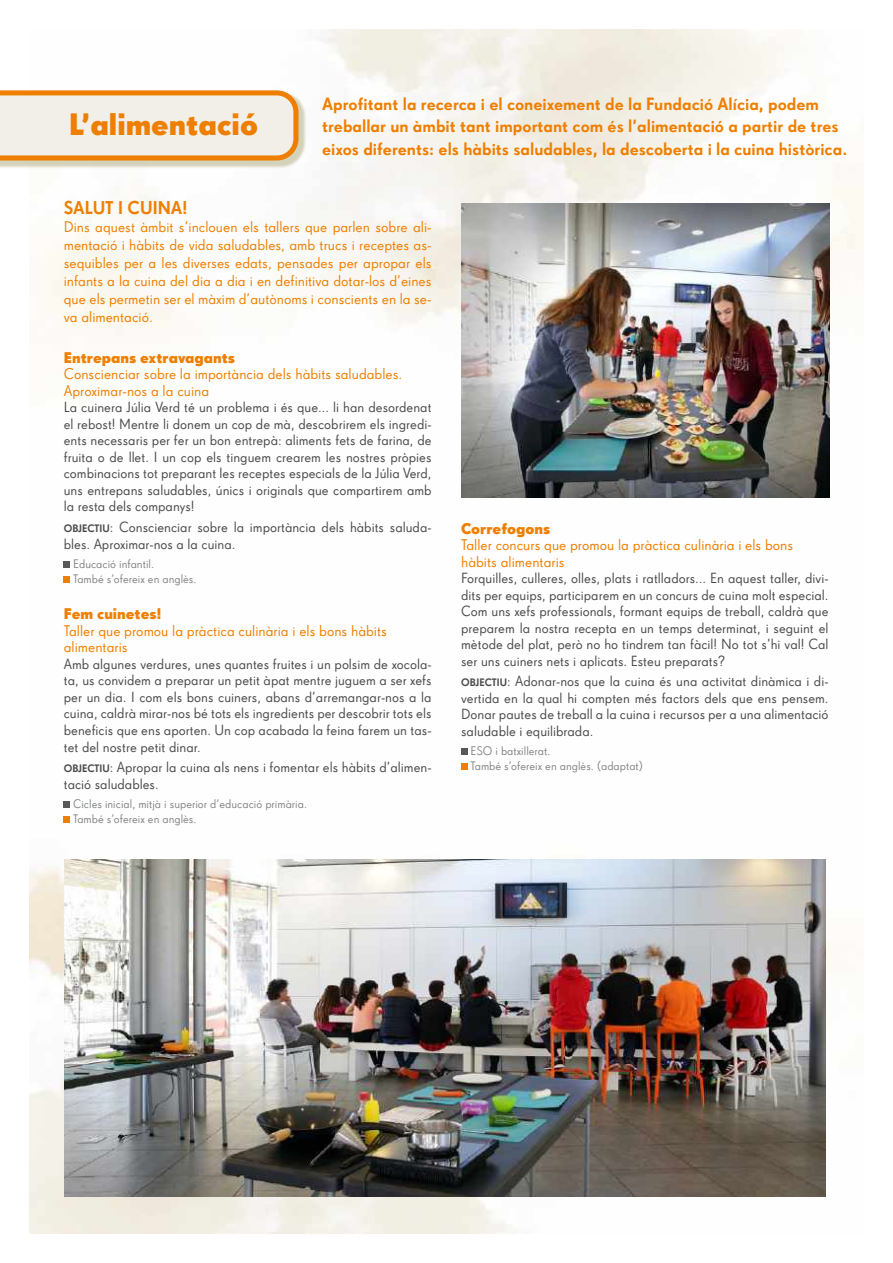
<style>
.page{position:relative;width:893px;height:1263px;background:#fff}
.page>*{position:absolute;margin:0;border:0;box-sizing:border-box;transform-origin:0 0}
.t1{font:700 30px "Super Grotesk A";color:#ee7f00}
.t2{font:18px "Super Grotesk A Med LF";color:#ee7f00}
.t3{font:17.25px/22.5px "Super Grotesk A Med LF";color:#ee7f00}
.t4{font:15px/18px "Super Grotesk A Rg LF";color:#ee7f00}
.t5{font:15px "Super Grotesk A Bd LF";color:#ee7f00}
.t6{font:14.25px/16.5px "Super Grotesk A Rg LF";color:#4b4b4d;text-align:justify}
.t7{font:12px "Super Grotesk A Rg LF";color:#848587}
.t8{font:12px "Super Grotesk A";color:#848587}
.s1{font-family:"Super Grotesk A Med LF";font-size:10.5px}
</style>
<div class="page">
<img style="left:30px;top:30px;width:833px;height:1203px">
<div style="left:0;top:91px;width:307px;height:78px;background:#a29c69;opacity:.45"></div>
<svg style="left:0;top:90px;width:298px;height:71px;background:#f0ddc4"></svg>
<svg style="left:64px;top:562px;width:6px;height:6px"></svg>
<svg style="left:64px;top:577px;width:6px;height:6px"></svg>
<svg style="left:64px;top:802px;width:6px;height:6px"></svg>
<svg style="left:64px;top:817px;width:6px;height:6px"></svg>
<img style="left:461px;top:204px;width:368px;height:294px">
<div style="left:461px;top:749px;width:7px;height:6px;background:#58585a"></div>
<div style="left:461px;top:764px;width:7px;height:6px;background:#ee7f00"></div>
<img style="left:64px;top:860px;width:761px;height:336px">
<h1 class="t1" style="left:69px;top:105px;width:190px">L’alimentació</h1>
<p class="t3" style="left:322px;top:92px;width:527px">Aprofitant la recerca i el coneixement de la Fundació Alícia, podem treballar un àmbit tant important com és l’alimentació a partir de tres eixos diferents: els hàbits saludables, la descoberta i la cuina històrica.</p>
<p class="t2" style="left:64px;top:197px;width:125px">SALUT I CUINA!</p>
<p class="t4" style="left:64px;top:218px;width:369px;text-align:justify">Dins aquest àmbit s’inclouen els tallers que parlen sobre ali&shy;mentació i hàbits de vida saludables, amb trucs i receptes as&shy;sequibles per a les diverses edats, pensades per apropar els infants a la cuina del dia a dia i en definitiva dotar-los d’eines que els permetin ser el màxim d’autònoms i conscients en la se&shy;va alimentació.</p>
<p class="t5" style="left:64px;top:348px;width:173px">Entrepans extravagants</p>
<p class="t4" style="left:64px;top:366px;width:340px;line-height:16.5px">Conscienciar sobre la importància dels hàbits saludables.<br>Aproximar-nos a la cuina</p>
<p class="t6" style="left:64px;top:399px;width:369px">La cuinera Júlia Verd té un problema i és que... li han desordenat el rebost! Mentre li donem un cop de mà, descobrirem els ingredi&shy;ents necessaris per fer un bon entrepà: aliments fets de farina, de fruita o de llet. I un cop els tinguem crearem les nostres pròpies combinacions tot preparant les receptes especials de la Júlia Verd, uns entrepans saludables, únics i originals que compartirem amb la resta dels companys!</p>
<p class="t6" style="left:64px;top:519px;width:369px"><span class="s1">OBJECTIU</span>: Conscienciar sobre la importància dels hàbits saluda&shy;bles. Aproximar-nos a la cuina.</p>
<p class="t7" style="left:73px;top:557px;width:82px">Educació infantil.</p>
<p class="t8" style="left:73px;top:572px;width:125px">També s’ofereix en anglès.</p>
<p class="t5" style="left:64px;top:605px;width:99px">Fem cuinetes!</p>
<p class="t4" style="left:64px;top:622px;width:325px;line-height:16.5px">Taller que promou la pràctica culinària i els bons hàbits alimentaris</p>
<p class="t6" style="left:64px;top:656px;width:369px">Amb algunes verdures, unes quantes fruites i un polsim de xocola&shy;ta, us convidem a preparar un petit àpat mentre juguem a ser xefs per un dia. I com els bons cuiners, abans d’arremangar-nos a la cuina, caldrà mirar-nos bé tots els ingredients per descobrir tots els beneficis que ens aporten. Un cop acabada la feina farem un tas&shy;tet del nostre petit dinar.</p>
<p class="t6" style="left:64px;top:759px;width:369px"><span class="s1">OBJECTIU</span>: Apropar la cuina als nens i fomentar els hàbits d’alimen&shy;tació saludables.</p>
<p class="t7" style="left:73px;top:797px;width:235px">Cicles inicial, mitjà i superior d’educació primària.</p>
<p class="t8" style="left:73px;top:812px;width:125px">També s’ofereix en anglès.</p>
<p class="t5" style="left:461px;top:519px;width:91px">Correfogons</p>
<p class="t4" style="left:461px;top:537px;width:334px;line-height:16.5px">Taller concurs que promou la pràctica culinària i els bons hàbits alimentaris</p>
<p class="t6" style="left:461px;top:570px;width:369px">Forquilles, culleres, olles, plats i ratlladors... En aquest taller, divi&shy;dits per equips, participarem en un concurs de cuina molt especial.<br>Com uns xefs professionals, formant equips de treball, caldrà que preparem la nostra recepta en un temps determinat, i seguint el mètode del plat, però no ho tindrem tan fàcil! No tot s’hi val! Cal ser uns cuiners nets i aplicats. Esteu preparats?</p>
<p class="t6" style="left:461px;top:673px;width:369px"><span class="s1">OBJECTIU</span>: Adonar-nos que la cuina és una activitat dinàmica i di&shy;vertida en la qual hi compten més factors dels que ens pensem.<br>Donar pautes de treball a la cuina i recursos per a una alimentació saludable i equilibrada.</p>
<p class="t7" style="left:471px;top:744px;width:82px">ESO i batxillerat.</p>
<p class="t8" style="left:471px;top:759px;width:174px">També s’ofereix en anglès. (adaptat)</p>
</div>
